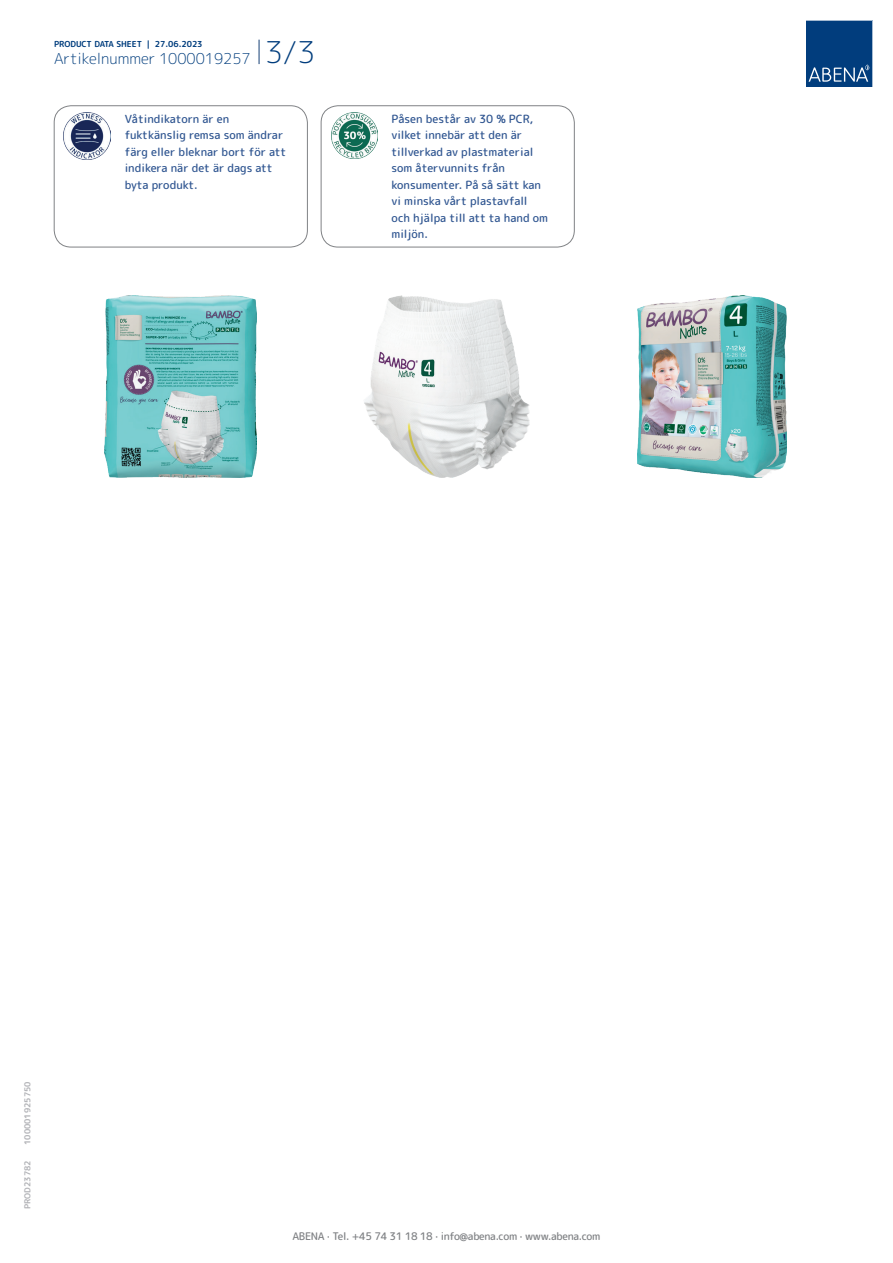
<style>
.page{position:relative;width:893px;height:1263px;background:#fff}
.page>*{position:absolute;margin:0;border:0;box-sizing:border-box;transform-origin:0 0}
.t1{font:300 15px "Rounded Mplus 1 c";color:#013d7d}
.t2{font:500 11.25px/16.5px "Rounded Mplus 1 c";color:#305691}
.t3{font:500 10.5px "Rounded Mplus 1 c";letter-spacing:-.03em;color:#808285}
.t4{font:700 8.25px "Rounded Mplus 1 c";color:#013d7d}
.t5{font:700 8.25px "Rounded Mplus 1 c";color:#b2b3b7}
.s1{font-size:30px}
</style>
<div class="page">
<svg style="left:259px;top:40px;width:1px;height:24px"></svg>
<svg style="left:806px;top:20px;width:67px;height:67px"></svg>
<img style="left:64px;top:112px;width:47px;height:47px">
<div style="left:54px;top:106px;width:254px;height:141px;border:1px solid #808285;border-radius:17px"></div>
<img style="left:331px;top:113px;width:47px;height:46px">
<div style="left:321px;top:106px;width:253px;height:141px;border:1px solid #808285;border-radius:17px"></div>
<img style="left:105px;top:295px;width:151px;height:183px">
<img style="left:364px;top:295px;width:165px;height:183px">
<img style="left:638px;top:295px;width:149px;height:183px">
<p class="t4" style="left:54px;top:38px;width:150px">PRODUCT DATA SHEET | 27.06.2023</p>
<h1 class="t1" style="left:54px;top:48px;width:263px">Artikelnummer 1000019257 <span class="s1">3/3</span></h1>
<p class="t2" style="left:125px;top:110px;width:163px">Våtindikatorn är en fuktkänslig remsa som ändrar färg eller bleknar bort för att indikera när det är dags att byta produkt.</p>
<p class="t2" style="left:392px;top:110px;width:158px">Påsen består av 30 % PCR, vilket innebär att den är tillverkad av plastmaterial som återvunnits från konsumenter. På så sätt kan vi minska vårt plastavfall och hjälpa till att ta hand om miljön.</p>
<p class="t5" style="left:22px;top:1145px;width:65px;rotate:-90deg">100001925750</p>
<p class="t5" style="left:22px;top:1209px;width:50px;rotate:-90deg">PROD23782</p>
<p class="t3" style="left:292px;top:1229px;width:309px">ABENA · Tel. +45 74 31 18 18 · info@abena.com · www.abena.com</p>
</div>
